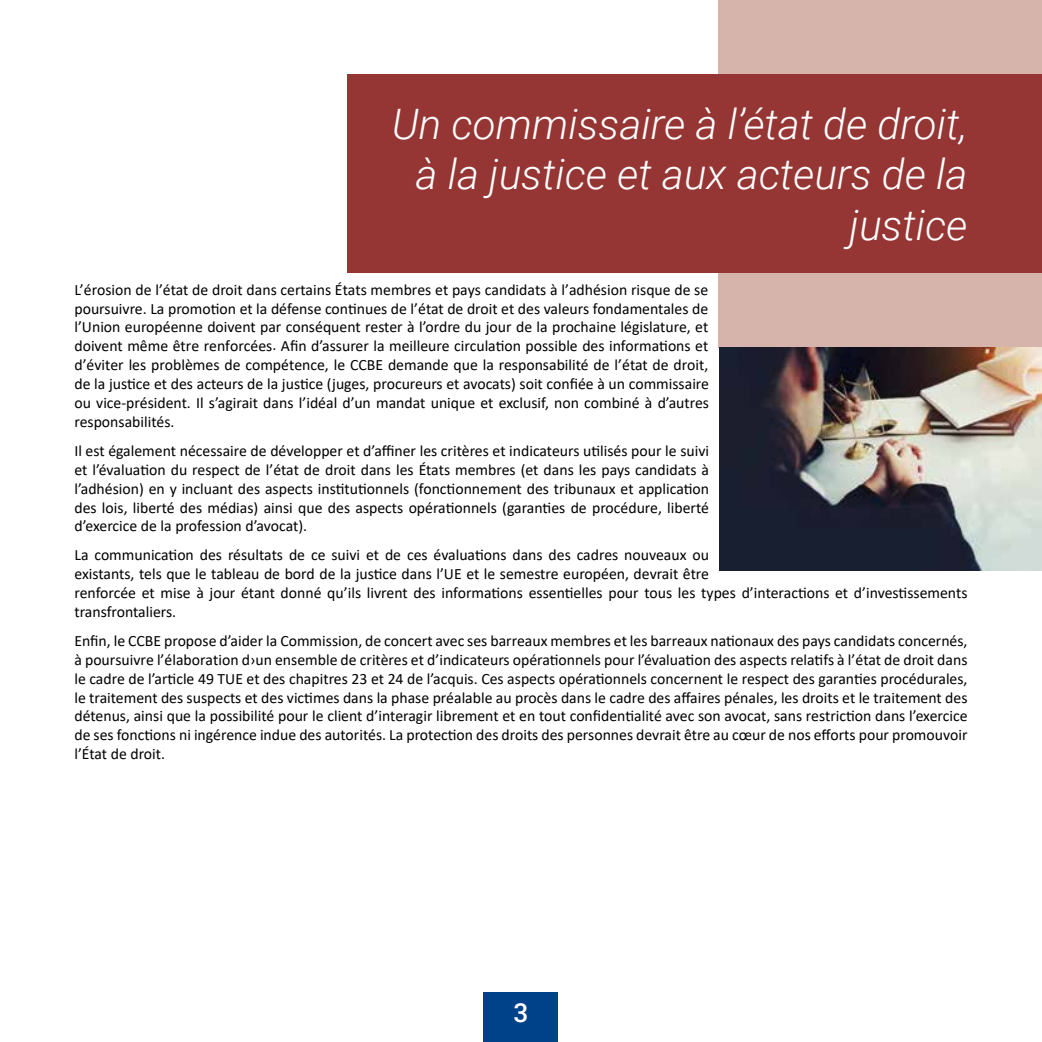
<style>
.page{position:relative;width:1042px;height:1042px;background:#fff}
.page>*{position:absolute;margin:0;border:0;box-sizing:border-box;transform-origin:0 0}
.t1{font:italic 300 42px/50.4px "Roboto";color:#fff;text-align:right}
.t2{font:500 26.25px "Roboto";color:#fff}
.t3{font:15.75px/18.9px "Calibri";color:#000;text-align:justify}
</style>
<div class="page">
<div style="left:484px;top:992px;width:74px;height:50px;background:#004289"></div>
<div style="left:718px;top:0;width:324px;height:347px;background:#d6b3ab"></div>
<div style="left:347px;top:74px;width:695px;height:199px;background:#953634"></div>
<img style="left:719px;top:347px;width:323px;height:223px">
<h1 class="t1" style="left:392px;top:97px;width:577px">Un commissaire à l’état de droit, à la justice et aux acteurs de la justice</h1>
<p class="t3" style="left:74px;top:279px;width:636px">L’érosion de l’état de droit dans certains États membres et pays candidats à l’adhésion risque de se poursuivre. La promotion et la défense continues de l’état de droit et des valeurs fondamentales de l’Union européenne doivent par conséquent rester à l’ordre du jour de la prochaine législature, et doivent même être renforcées. Afin d’assurer la meilleure circulation possible des informations et d’éviter les problèmes de compétence, le CCBE demande que la responsabilité de l’état de droit, de la justice et des acteurs de la justice (juges, procureurs et avocats) soit confiée à un commissaire ou vice-président. Il s’agirait dans l’idéal d’un mandat unique et exclusif, non combiné à d’autres responsabilités.</p>
<p class="t3" style="left:74px;top:441px;width:636px">Il est également nécessaire de développer et d’affiner les critères et indicateurs utilisés pour le suivi et l’évaluation du respect de l’état de droit dans les États membres (et dans les pays candidats à l’adhésion) en y incluant des aspects institutionnels (fonctionnement des tribunaux et application des lois, liberté des médias) ainsi que des aspects opérationnels (garanties de procédure, liberté d’exercice de la profession d’avocat).</p>
<p class="t3" style="left:74px;top:545px;width:894px;text-align:left">La communication des résultats de ce suivi et de ces évaluations dans des cadres nouveaux ou<br>existants, tels que le tableau de bord de la justice dans l’UE et le semestre européen, devrait être<br>renforcée et mise à jour étant donné qu’ils livrent des informations essentielles pour tous les types d’interactions et d’investissements transfrontaliers.</p>
<p class="t3" style="left:74px;top:631px;width:894px">Enfin, le CCBE propose d’aider la Commission, de concert avec ses barreaux membres et les barreaux nationaux des pays candidats concernés, à poursuivre l’élaboration d›un ensemble de critères et d’indicateurs opérationnels pour l’évaluation des aspects relatifs à l’état de droit dans le cadre de l’article 49 TUE et des chapitres 23 et 24 de l’acquis. Ces aspects opérationnels concernent le respect des garanties procédurales, le traitement des suspects et des victimes dans la phase préalable au procès dans le cadre des affaires pénales, les droits et le traitement des détenus, ainsi que la possibilité pour le client d’interagir librement et en tout confidentialité avec son avocat, sans restriction dans l’exercice de ses fonctions ni ingérence indue des autorités. La protection des droits des personnes devrait être au cœur de nos efforts pour promouvoir l’État de droit.</p>
<h2 class="t2" style="left:513px;top:994px;width:16px">3</h2>
</div>
